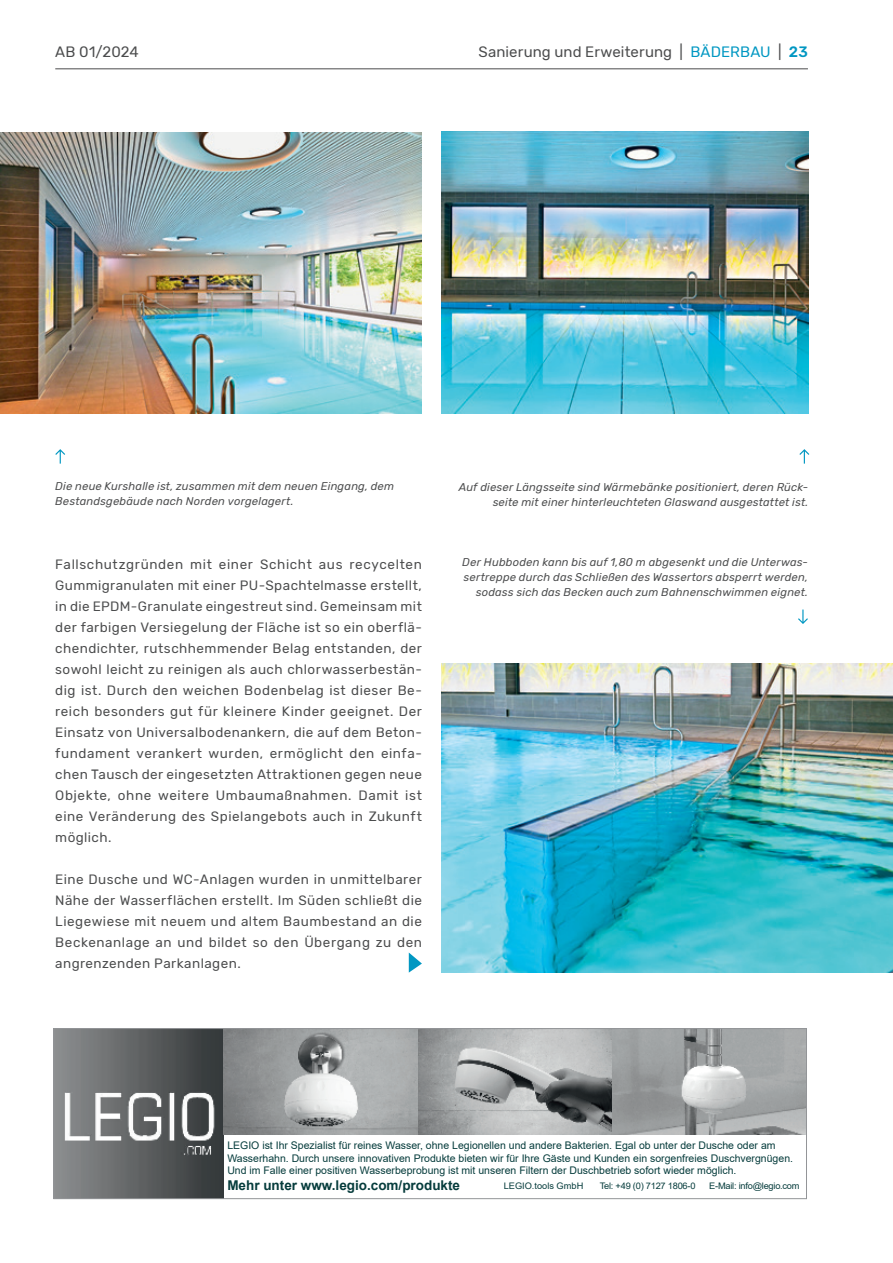
<style>
.page{position:relative;width:893px;height:1263px;background:#fff}
.page>*{position:absolute;margin:0;border:0;box-sizing:border-box;transform-origin:0 0}
.t1{font:15px "Rubik";letter-spacing:.005em;color:#4b4c4d}
.t2{font:13.5px/21px "Rubik";letter-spacing:.04em;color:#4b4c4d;text-align:justify}
.t3{font:700 13.5px "Arial";color:#063c3c}
.t4{font:italic 11.25px/15px "Rubik";letter-spacing:.02em;color:#4b4c4d;text-align:right}
.t5{font:10.5px/12.6px "Arial";color:#063c3c}
.t6{font:9px "Arial";letter-spacing:-.025em;color:#063c3c}
.t7{font:9px "Arial";color:#063c3c}
.s1{color:#0197c2}
.s2{font-weight:500;color:#0197c2}
</style>
<div class="page">
<hr style="left:55px;top:68px;width:753px;height:1px;background:#4b4c4d">
<svg style="left:55px;top:449px;width:10px;height:15px"></svg>
<svg style="left:799px;top:449px;width:10px;height:15px"></svg>
<svg style="left:798px;top:609px;width:10px;height:15px"></svg>
<img style="left:0;top:133px;width:422px;height:280px">
<img style="left:441px;top:664px;width:452px;height:308px">
<img style="left:441px;top:132px;width:367px;height:281px">
<svg style="left:409px;top:952px;width:13px;height:20px"></svg>
<img style="left:55px;top:1030px;width:169px;height:167px">
<img style="left:224px;top:1030px;width:581px;height:105px">
<div style="left:53px;top:1028px;width:754px;height:171px;border:1px solid #939598"></div>
<p class="t1" style="left:55px;top:43px;width:85px">AB 01/2024</p>
<p class="t1" style="left:478px;top:43px;width:331px">Sanierung und Erweiterung | <span class="s1">BÄDERBAU</span> | <span class="s2">23</span></p>
<p class="t4" style="left:55px;top:479px;width:340px;text-align:left">Die neue Kurshalle ist, zusammen mit dem neuen Eingang, dem<br>Bestandsgebäude nach Norden vorgelagert.</p>
<p class="t4" style="left:459px;top:480px;width:351px">Auf dieser Längsseite sind Wärmebänke positioniert, deren Rück&shy;seite mit einer hinterleuchteten Glaswand ausgestattet ist.</p>
<p class="t2" style="left:55px;top:554px;width:368px">Fallschutzgründen mit einer Schicht aus recycelten Gummigranulaten mit einer PU-Spachtelmasse erstellt, in die EPDM-Granulate eingestreut sind. Gemeinsam mit der farbigen Versiegelung der Fläche ist so ein oberflä&shy;chendichter, rutschhemmender Belag entstanden, der sowohl leicht zu reinigen als auch chlorwasserbestän&shy;dig ist. Durch den weichen Bodenbelag ist dieser Be&shy;reich besonders gut für kleinere Kinder geeignet. Der Einsatz von Universalbodenankern, die auf dem Beton&shy;fundament verankert wurden, ermöglicht den einfa&shy;chen Tausch der eingesetzten Attraktionen gegen neue Objekte, ohne weitere Umbaumaßnahmen. Damit ist eine Veränderung des Spielangebots auch in Zukunft möglich.</p>
<p class="t2" style="left:55px;top:869px;width:368px">Eine Dusche und WC-Anlagen wurden in unmittelbarer Nähe der Wasserflächen erstellt. Im Süden schließt die Liegewiese mit neuem und altem Baumbestand an die Beckenanlage an und bildet so den Übergang zu den angrenzenden Parkanlagen.</p>
<p class="t4" style="left:462px;top:555px;width:347px">Der Hubboden kann bis auf 1,80 m abgesenkt und die Unterwas&shy;sertreppe durch das Schließen des Wassertors absperrt werden, sodass sich das Becken auch zum Bahnenschwimmen eignet.</p>
<p class="t5" style="left:227px;top:1139px;width:567px">LEGIO ist Ihr Spezialist für reines Wasser, ohne Legionellen und andere Bakterien. Egal ob unter der Dusche oder am<br>Wasserhahn. Durch unsere innovativen Produkte bieten wir für Ihre Gäste und Kunden ein sorgenfreies Duschvergnügen.<br>Und im Falle einer positiven Wasserbeprobung ist mit unseren Filtern der Duschbetrieb sofort wieder möglich.</p>
<p class="t3" style="left:227px;top:1176px;width:234px">Mehr unter www.legio.com/produkte</p>
<p class="t7" style="left:504px;top:1179px;width:81px">LEGIO.tools GmbH</p>
<p class="t6" style="left:600px;top:1179px;width:97px">Tel: +49 (0) 7127 1806-0</p>
<p class="t6" style="left:709px;top:1179px;width:92px">E-Mail: info@legio.com</p>
</div>
